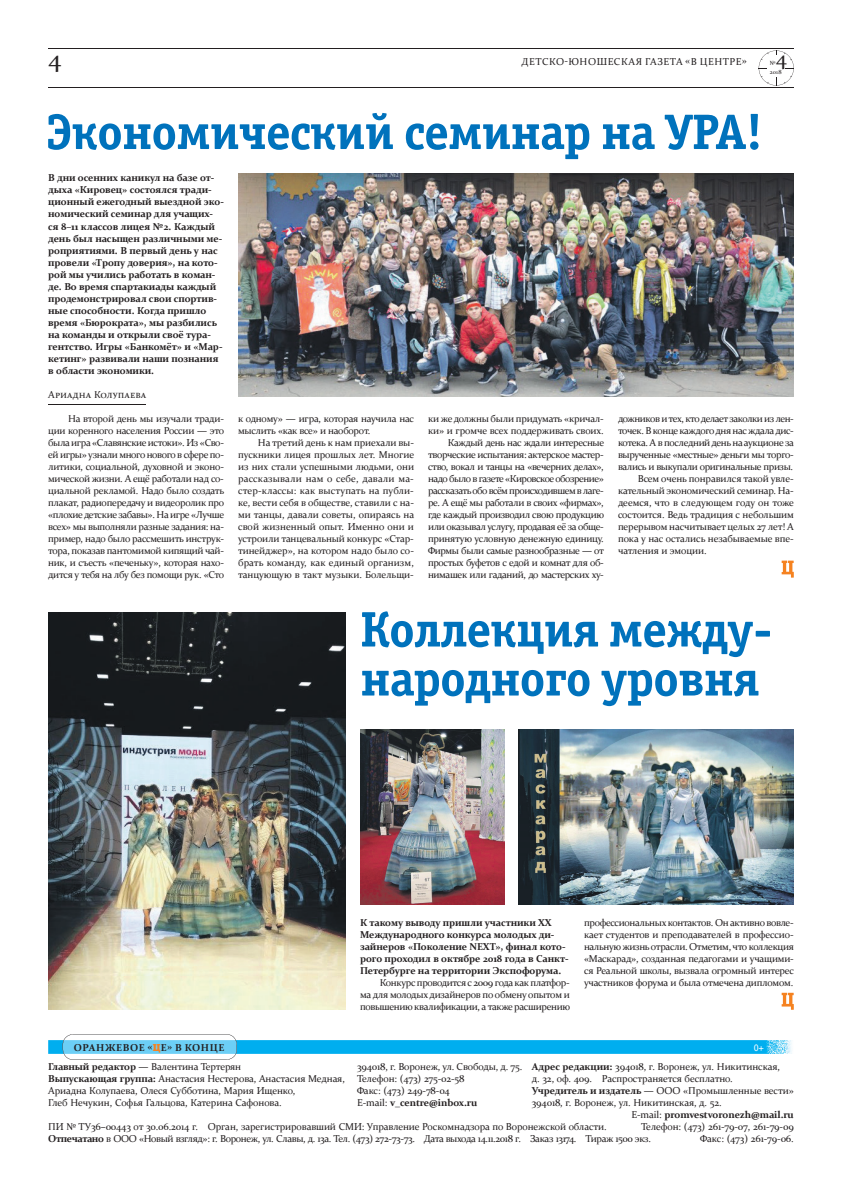
<style>
.page{position:relative;width:842px;height:1191px;background:#fff}
.page>*{position:absolute;margin:0;border:0;box-sizing:border-box;transform-origin:0 0}
.t1{font:50px/49px "Officina Serif Bold C";letter-spacing:-.025em;color:#0072bc}
.t2{font:25px "Constantia";color:#231f20}
.t3{font:21px "Constantia";color:#231f20}
.t4{font:10px/12px "Constantia";letter-spacing:-.03em;color:#231f20}
.t5{font:700 10px/12px "Constantia";letter-spacing:-.01em;color:#231f20}
.t6{font:10px "Constantia";letter-spacing:-.01em;color:#231f20}
.t7{font:700 10px/19.1px "Constantia";letter-spacing:.06em;color:#231f20}
.t8{font:10px "Constantia";letter-spacing:-.05em;color:#231f20}
.t9{font:10px "Constantia";letter-spacing:.06em;color:#231f20}
.t10{font:10px "Officina Sans Book C";color:#fff}
.t11{font:6px "Constantia";color:#231f20}
.s1{font-family:"Xenia C";font-weight:400;color:#f58220}
.s2{font-weight:400}
.s3{font-weight:700}
</style>
<div class="page">
<hr style="left:48px;top:48px;width:746px;height:1px;background:#231f20">
<hr style="left:48px;top:88px;width:746px;height:1px;background:#231f20">
<svg style="left:759px;top:50px;width:35px;height:36px"></svg>
<img style="left:48px;top:1040px;width:744px;height:13px">
<svg style="left:63px;top:1034px;width:174px;height:26px"></svg>
<hr style="left:48px;top:405px;width:98px;height:1px;background:#231f20">
<svg style="left:782px;top:560px;width:12px;height:17px"></svg>
<img style="left:238px;top:174px;width:556px;height:223px">
<svg style="left:782px;top:992px;width:12px;height:17px"></svg>
<img style="left:519px;top:729px;width:275px;height:175px">
<img style="left:48px;top:612px;width:298px;height:397px">
<img style="left:360px;top:729px;width:145px;height:175px">
<h2 class="t2" style="left:48px;top:41px;width:15px">4</h2>
<p class="t9" style="left:521px;top:54px;width:227px">ДЕТСКО-ЮНОШЕСКАЯ ГАЗЕТА «В ЦЕНТРЕ»</p>
<p class="t11" style="left:770px;top:58px;width:7px">№</p>
<h3 class="t3" style="left:776px;top:43px;width:13px">4</h3>
<p class="t11" style="left:770px;top:68px;width:13px">2018</p>
<h1 class="t1" style="left:46px;top:108px;width:718px">Экономический семинар на УРА!</h1>
<p class="t5" style="left:48px;top:172px;width:177px">В дни осенних каникул на базе от&shy;дыха «Кировец» состоялся тради&shy;ционный ежегодный выездной эко&shy;номический семинар для учащих&shy;ся 8–11 классов лицея № 2. Каждый день был насыщен различными ме&shy;роприятиями. В первый день у нас провели «Тропу доверия», на кото&shy;рой мы учились работать в коман&shy;де. Во время спартакиады каждый продемонстрировал свои спортив&shy;ные способности. Когда пришло время «Бюрократа», мы разбились на команды и открыли своё тура&shy;гентство. Игры «Банкомёт» и «Мар&shy;кетинг» развивали наши познания в области экономики.</p>
<p class="t4" style="left:48px;top:388px;width:100px">АРИАДНА КОЛУПАЕВА</p>
<p class="t4" style="left:48px;top:412px;width:178px;text-align:justify;text-indent:20px">На второй день мы изучали тради&shy;ции коренного населения России — это была игра «Славянские истоки». Из «Сво&shy;ей игры» узнали много нового в сфере по&shy;литики, социальной, духовной и эконо&shy;мической жизни. А ещё работали над со&shy;циальной рекламой. Надо было создать плакат, радиопередачу и видеоролик про «плохие детские забавы». На игре «Лучше всех» мы выполняли разные задания: на&shy;пример, надо было рассмешить инструк&shy;тора, показав пантомимой кипящий чай&shy;ник, и съесть «печеньку», которая нахо&shy;дится у тебя на лбу без помощи рук. «Сто</p>
<p class="t4" style="left:238px;top:412px;width:177px">к одному» — игра, которая научила нас мыслить «как все» и наоборот.</p>
<p class="t4" style="left:238px;top:436px;width:178px;text-align:justify;text-indent:20px">На третий день к нам приехали вы&shy;пускники лицея прошлых лет. Многие из них стали успешными людьми, они рассказывали нам о себе, давали ма&shy;стер-классы: как выступать на публи&shy;ке, вести себя в обществе, ставили с на&shy;ми танцы, давали советы, опираясь на свой жизненный опыт. Именно они и устроили танцевальный конкурс «Стар&shy;тинейджер», на котором надо было со&shy;брать команду, как единый организм, танцующую в такт музыки. Болельщи-</p>
<p class="t4" style="left:428px;top:412px;width:178px;text-align:right">ки же должны были придумать «кричал&shy;ки» и громче всех поддерживать своих.<br>Каждый день нас ждали интересные творческие испытания: актерское мастер&shy;ство, вокал и танцы на «вечерних делах», надо было в газете «Кировское обозрение» рассказать обо всём происходившем в лаге&shy;ре. А ещё мы работали в своих «фирмах», где каждый производил свою продукцию или оказывал услугу, продавая её за обще&shy;принятую условную денежную единицу.<br>Фирмы были самые разнообразные — от простых буфетов с едой и комнат для об&shy;нимашек или гаданий, до мастерских ху-</p>
<p class="t8" style="left:618px;top:411px;width:177px">дожников и тех, кто делает заколки из лен-</p>
<p class="t4" style="left:618px;top:424px;width:177px">точек. В конце каждого дня нас ждала дис-</p>
<p class="t4" style="left:618px;top:436px;width:177px">котека. А в последний день на аукционе за</p>
<p class="t4" style="left:618px;top:448px;width:177px">вырученные «местные» деньги мы торго-</p>
<p class="t4" style="left:618px;top:460px;width:177px">вались и выкупали оригинальные призы.</p>
<p class="t4" style="left:638px;top:472px;width:157px">Всем очень понравился такой увле-</p>
<p class="t4" style="left:618px;top:484px;width:177px">кательный экономический семинар. На-</p>
<p class="t6" style="left:618px;top:495px;width:177px">деемся, что в следующем году он тоже</p>
<p class="t4" style="left:618px;top:508px;width:177px">состоится. Ведь традиция с небольшим</p>
<p class="t4" style="left:618px;top:520px;width:177px">перерывом насчитывает целых 27 лет! А</p>
<p class="t6" style="left:618px;top:531px;width:177px">пока у нас остались незабываемые впе-</p>
<p class="t4" style="left:618px;top:544px;width:90px">чатления и эмоции.</p>
<h1 class="t1" style="left:360px;top:606px;width:413px">Коллекция между&shy;народного уровня</h1>
<p class="t5" style="left:360px;top:916px;width:210px">К такому выводу пришли участники ХХ Международного конкурса молодых ди&shy;зайнеров «Поколение NEXT», финал кото&shy;рого проходил в октябре 2018 года в Санкт-Петербурге на территории Экспофорума.</p>
<p class="t4" style="left:360px;top:976px;width:212px;text-align:justify;text-indent:20px">Конкурс проводится с 2009 года как платфор&shy;ма для молодых дизайнеров по обмену опытом и повышению квалификации, а также расширению</p>
<p class="t4" style="left:584px;top:916px;width:211px;text-align:justify">профессиональных контактов. Он активно вовле&shy;кает студентов и преподавателей в профессио&shy;нальную жизнь отрасли. Отметим, что коллекция «Маскарад», созданная педагогами и учащими&shy;ся Реальной школы, вызвала огромный интерес участников форума и была отмечена дипломом.</p>
<p class="t7" style="left:48px;top:1037px;width:195px;text-indent:26px">ОРАНЖЕВОЕ «<span class="s1">Ц</span>Е» В КОНЦЕ<br>Главный редактор <span class="s2">— Валентина Тертерян</span></p>
<p class="t4" style="left:48px;top:1072px;width:298px"><span class="s3">Выпускающая группа:</span> Анастасия Нестерова, Анастасия Медная,<br>Ариадна Колупаева, Олеся Субботина, Мария Ищенко,<br>Глеб Нечукин, Софья Гальцова, Катерина Сафонова.</p>
<p class="t10" style="left:754px;top:1042px;width:11px">0+</p>
<p class="t4" style="left:357px;top:1060px;width:167px">394018, г. Воронеж, ул. Свободы, д. 75.<br>Телефон: (473) 275-02-58<br>Факс: (473) 249-78-04<br>E-mail: <span class="s3">v_centre@inbox.ru</span></p>
<p class="t4" style="left:532px;top:1060px;width:263px"><span class="s3">Адрес редакции:</span> 394018, г. Воронеж, ул. Никитинская,<br>д. 32, оф. 409. Распространяется бесплатно.<br><span class="s3">Учредитель и издатель</span> — ООО «Промышленные вести» 394018, г. Воронеж, ул. Никитинская, д. 52.</p>
<p class="t4" style="left:48px;top:1132px;width:604px"><span class="s3">Отпечатано</span> в ООО «Новый взгляд»: г. Воронеж, ул. Славы, д. 13а. Тел. (473) 272-73-73. Дата выхода 14.11.2018 г. Заказ 13174. Тираж 1500 экз.</p>
<p class="t4" style="left:631px;top:1108px;width:164px;text-align:right">E-mail: <span class="s3">promvestvoronezh@mail.ru<br></span>Телефон: (473) 261-79-07, 261-79-09<br>Факс: (473) 261-79-06.</p>
<p class="t4" style="left:48px;top:1120px;width:560px">ПИ № ТУ36–00443 от 30.06.2014 г. Орган, зарегистрировавший СМИ: Управление Роскомнадзора по Воронежской области.</p>
</div>
